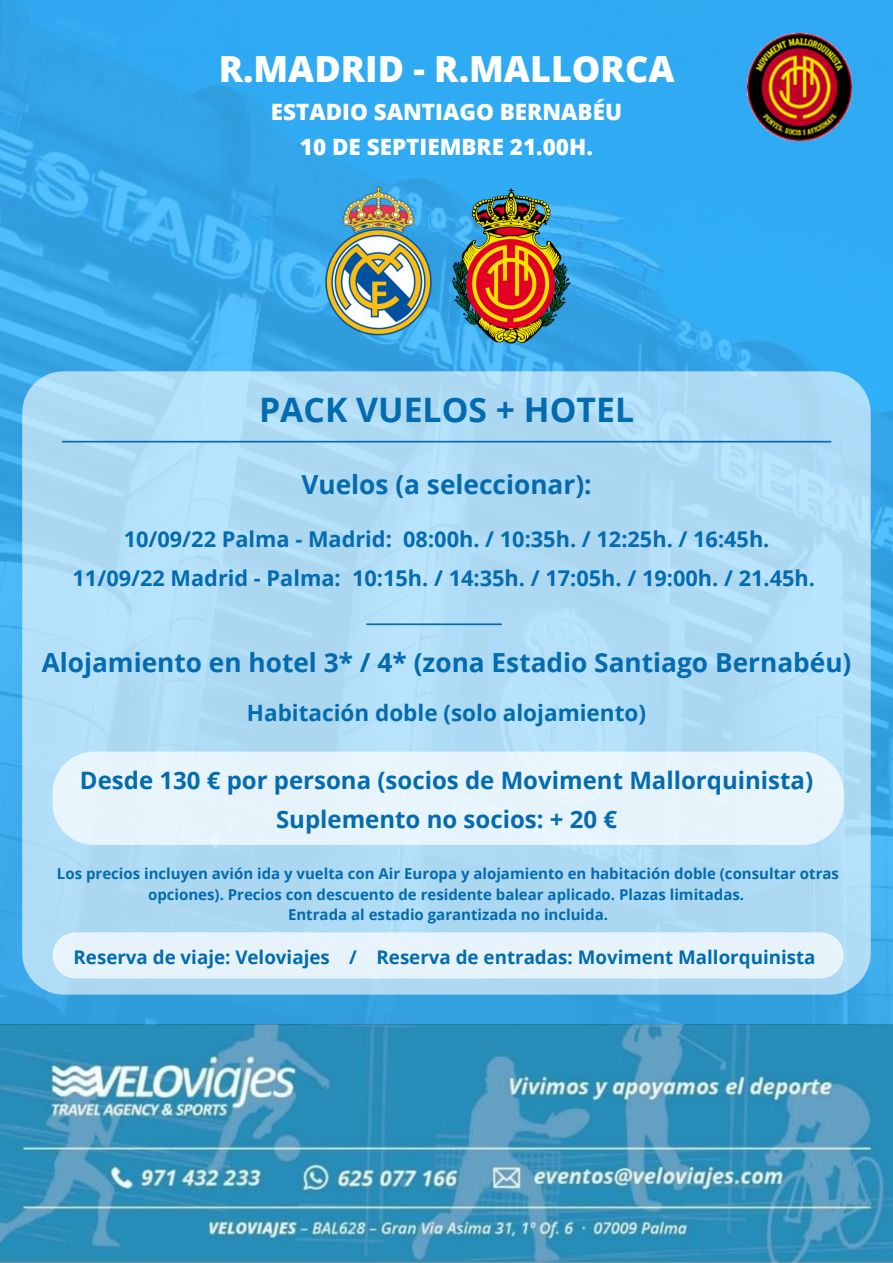
<style>
.page{position:relative;width:893px;height:1263px;background:#fff}
.page>*{position:absolute;margin:0;border:0;box-sizing:border-box;transform-origin:0 0}
.t1{font:800 36px "Open Sans";color:#fff}
.t2{font:700 33.75px "Open Sans";color:#036baf}
.t3{font:700 26.25px "Open Sans";color:#036baf}
.t4{font:700 24px/39.4px "Open Sans";color:#036baf;text-align:center}
.t5{font:800 22.5px "Open Sans";color:#fff}
.t6{font:700 22.5px "Open Sans";color:#036baf}
.t7{font:700 21.75px/39.4px "Open Sans";color:#036baf;text-align:center}
.t8{font:700 18.75px "Open Sans";color:#036baf}
.t9{font:700 15px/20.9px "Open Sans";color:#036baf;text-align:center}
</style>
<div class="page">
<img style="left:0;top:0;width:893px;height:1263px">
<svg style="left:22px;top:371px;width:848px;height:624px;background:#afdbf5"></svg>
<img style="left:325px;top:186px;width:107px;height:150px">
<img style="left:432px;top:186px;width:159px;height:159px">
<img style="left:747px;top:34px;width:104px;height:106px">
<hr style="left:62px;top:441px;width:769px;height:1px;background:#036baf">
<hr style="left:366px;top:623px;width:136px;height:2px;background:#036baf">
<div style="left:53px;top:751px;width:790px;height:94px;background:#e7f4fb"></div>
<div style="left:53px;top:932px;width:790px;height:46px;background:#e6f3fa"></div>
<h1 class="t1" style="left:219px;top:43px;width:457px">R.MADRID - R.MALLORCA</h1>
<h3 class="t5" style="left:271px;top:96px;width:353px">ESTADIO SANTIAGO BERNABÉU</h3>
<h3 class="t5" style="left:300px;top:131px;width:294px">10 DE SEPTIEMBRE 21.00H.</h3>
<h2 class="t2" style="left:259px;top:386px;width:376px">PACK VUELOS + HOTEL</h2>
<h3 class="t3" style="left:301px;top:466px;width:292px">Vuelos (a seleccionar):</h3>
<h3 class="t7" style="left:73px;top:519px;width:744px">10/09/22 Palma - Madrid: 08:00h. / 10:35h. / 12:25h. / 16:45h.<br>11/09/22 Madrid - Palma: 10:15h. / 14:35h. / 17:05h. / 19:00h. / 21.45h.</h3>
<h3 class="t3" style="left:42px;top:644px;width:811px">Alojamiento en hotel 3* / 4* (zona Estadio Santiago Bernabéu)</h3>
<h3 class="t6" style="left:247px;top:697px;width:400px">Habitación doble (solo alojamiento)</h3>
<h3 class="t4" style="left:80px;top:759px;width:735px">Desde 130 € por persona (socios de Moviment Mallorquinista)<br>Suplemento no socios: + 20 €</h3>
<p class="t9" style="left:57px;top:862px;width:783px">Los precios incluyen avión ida y vuelta con Air Europa y alojamiento en habitación doble (consultar otras opciones). Precios con descuento de residente balear aplicado. Plazas limitadas.<br>Entrada al estadio garantizada no incluida.</p>
<p class="t8" style="left:74px;top:943px;width:743px">Reserva de viaje: Veloviajes / Reserva de entradas: Moviment Mallorquinista</p>
</div>
